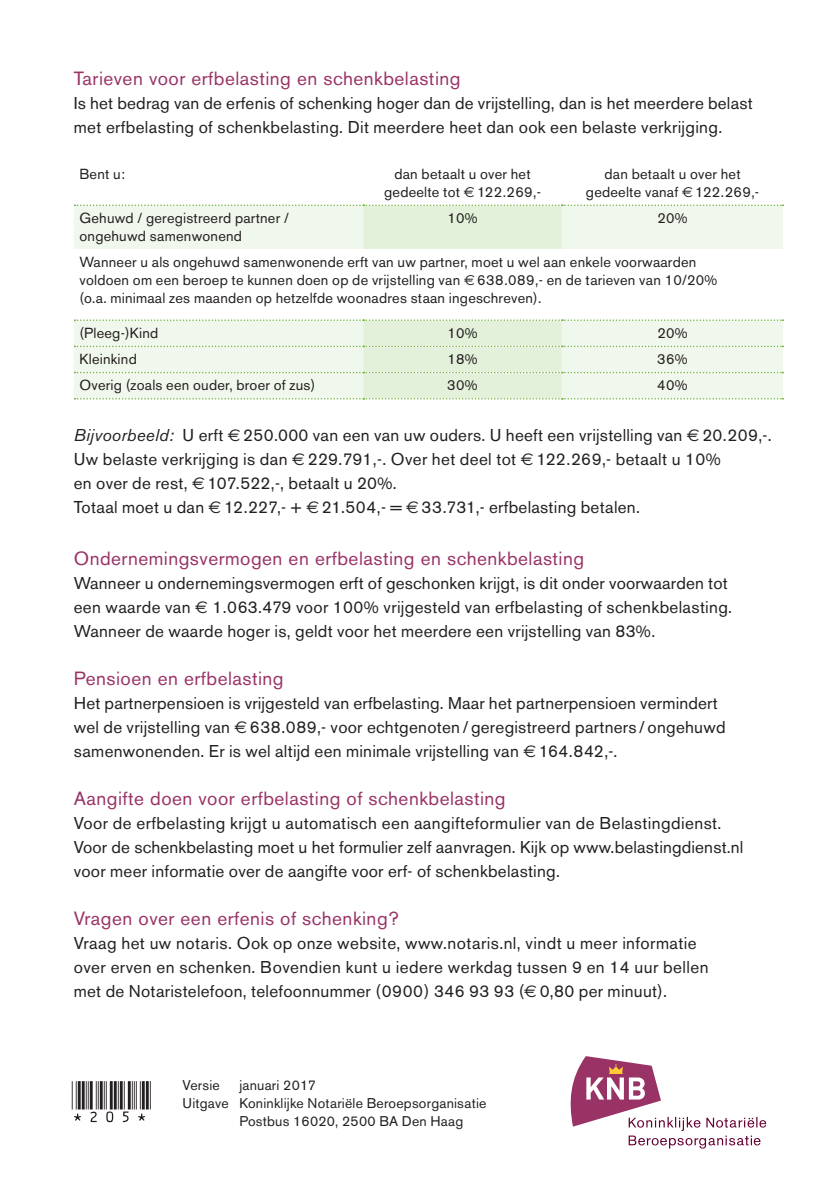
<style>
.page{position:relative;width:840px;height:1191px;background:#fff}
.page>*{position:absolute;margin:0;border:0;box-sizing:border-box;transform-origin:0 0}
.t1{font:19px "Akzidenz Grotesk BE";letter-spacing:.025em;color:#936}
.t2{font:17px/24px "Akzidenz Grotesk BE";letter-spacing:.015em;color:#231f20}
.t3{font:14.4px/18px "Akzidenz Grotesk BE";letter-spacing:.015em;color:#231f20;text-align:center}
.t4{font:14px "Akzidenz Grotesk BE";letter-spacing:.015em;color:#231f20}
.s1{font-family:"Euro Sans"}
.s2{font-style:italic}
</style>
<div class="page">
<svg style="left:74px;top:204px;width:709px;height:195px"></svg>
<svg style="left:570px;top:1056px;width:195px;height:92px"></svg>
<svg style="left:72px;top:1081px;width:79px;height:41px"></svg>
<p class="t1" style="left:74px;top:67px;width:388px">Tarieven voor erfbelasting en schenkbelasting</p>
<p class="t2" style="left:74px;top:91px;width:680px">Is het bedrag van de erfenis of schenking hoger dan de vrijstelling, dan is het meerdere belast met erfbelasting of schenkbelasting. Dit meerdere heet dan ook een belaste verkrijging.</p>
<p class="t3" style="left:79px;top:165px;width:47px">Bent u:</p>
<p class="t3" style="left:384px;top:165px;width:158px">dan betaalt u over het gedeelte tot <span class="s1">€</span> 122.269,-</p>
<p class="t3" style="left:585px;top:165px;width:175px">dan betaalt u over het gedeelte vanaf <span class="s1">€</span> 122.269,-</p>
<p class="t3" style="left:79px;top:209px;width:211px;text-align:left">Gehuwd / geregistreerd partner / ongehuwd samenwonend</p>
<p class="t3" style="left:447px;top:209px;width:32px">10%</p>
<p class="t3" style="left:657px;top:209px;width:32px">20%</p>
<p class="t3" style="left:79px;top:253px;width:639px;text-align:left">Wanneer u als ongehuwd samenwonende erft van uw partner, moet u wel aan enkele voorwaarden voldoen om een beroep te kunnen doen op de vrijstelling van <span class="s1">€</span> 638.089,- en de tarieven van 10/20% (o.a. minimaal zes maanden op hetzelfde woonadres staan ingeschreven).</p>
<p class="t3" style="left:79px;top:324px;width:80px">(Pleeg-)Kind</p>
<p class="t3" style="left:447px;top:324px;width:32px">10%</p>
<p class="t3" style="left:657px;top:324px;width:32px">20%</p>
<p class="t3" style="left:79px;top:350px;width:59px">Kleinkind</p>
<p class="t3" style="left:447px;top:350px;width:32px">18%</p>
<p class="t3" style="left:657px;top:350px;width:32px">36%</p>
<p class="t3" style="left:79px;top:376px;width:237px">Overig (zoals een ouder, broer of zus)</p>
<p class="t3" style="left:447px;top:376px;width:32px">30%</p>
<p class="t3" style="left:656px;top:376px;width:32px">40%</p>
<p class="t2" style="left:74px;top:423px;width:699px"><span class="s2">Bijvoorbeeld:</span> U erft <span class="s1">€</span> 250.000 van een van uw ouders. U heeft een vrijstelling van <span class="s1">€</span> 20.209,-.<br>Uw belaste verkrijging is dan <span class="s1">€</span> 229.791,-. Over het deel tot <span class="s1">€</span> 122.269,- betaalt u 10%<br>en over de rest, <span class="s1">€</span> 107.522,-, betaalt u 20%.<br>Totaal moet u dan <span class="s1">€</span> 12.227,- + <span class="s1">€</span> 21.504,- = <span class="s1">€</span> 33.731,- erfbelasting betalen.</p>
<p class="t1" style="left:74px;top:547px;width:511px">Ondernemingsvermogen en erfbelasting en schenkbelasting</p>
<p class="t2" style="left:74px;top:571px;width:659px">Wanneer u ondernemingsvermogen erft of geschonken krijgt, is dit onder voorwaarden tot een waarde van <span class="s1">€</span> 1.063.479 voor 100% vrijgesteld van erfbelasting of schenkbelasting.<br>Wanneer de waarde hoger is, geldt voor het meerdere een vrijstelling van 83%.</p>
<p class="t1" style="left:74px;top:667px;width:211px">Pensioen en erfbelasting</p>
<p class="t2" style="left:74px;top:691px;width:653px">Het partnerpensioen is vrijgesteld van erfbelasting. Maar het partnerpensioen vermindert wel de vrijstelling van <span class="s1">€</span> 638.089,- voor echtgenoten / geregistreerd partners / ongehuwd samenwonenden. Er is wel altijd een minimale vrijstelling van <span class="s1">€</span> 164.842,-.</p>
<p class="t1" style="left:74px;top:787px;width:433px">Aangifte doen voor erfbelasting of schenkbelasting</p>
<p class="t2" style="left:74px;top:811px;width:670px">Voor de erfbelasting krijgt u automatisch een aangifteformulier van de Belastingdienst.<br>Voor de schenkbelasting moet u het formulier zelf aanvragen. Kijk op www.belastingdienst.nl voor meer informatie over de aangifte voor erf- of schenkbelasting.</p>
<p class="t1" style="left:74px;top:907px;width:326px">Vragen over een erfenis of schenking?</p>
<p class="t2" style="left:74px;top:931px;width:636px">Vraag het uw notaris. Ook op onze website, www.notaris.nl, vindt u meer informatie over erven en schenken. Bovendien kunt u iedere werkdag tussen 9 en 14 uur bellen met de Notaristelefoon, telefoonnummer (0900) 346 93 93 (<span class="s1">€</span> 0,80 per minuut).</p>
<p class="t4" style="left:182px;top:1077px;width:39px">Versie</p>
<p class="t4" style="left:239px;top:1077px;width:78px">januari 2017</p>
<p class="t4" style="left:182px;top:1095px;width:305px">Uitgave Koninklijke Notariële Beroepsorganisatie</p>
<p class="t4" style="left:239px;top:1113px;width:225px">Postbus 16020, 2500 BA Den Haag</p>
</div>
